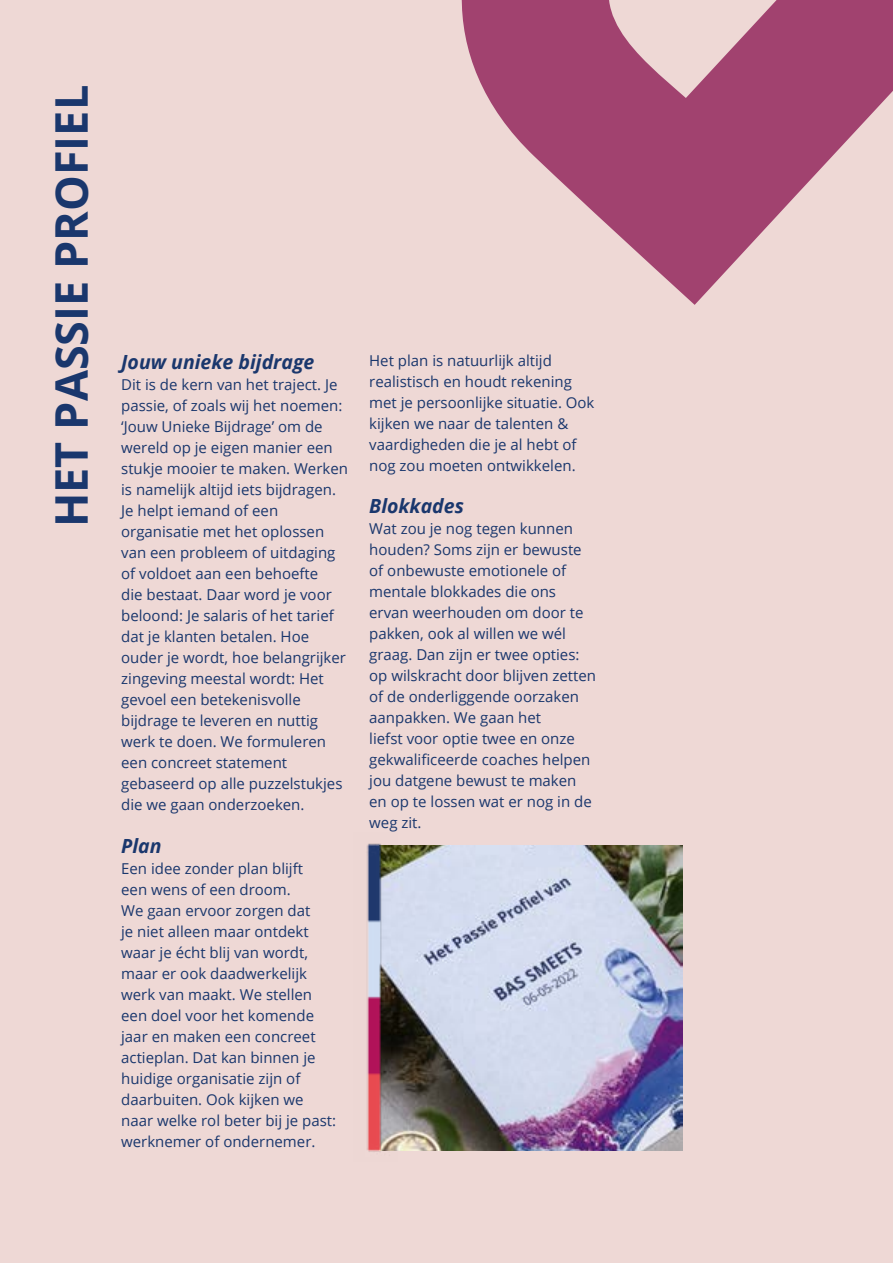
<style>
.page{position:relative;width:893px;height:1263px;background:#eed8d5}
.page>*{position:absolute;margin:0;border:0;box-sizing:border-box;transform-origin:0 0}
.t1{font:700 45px "Open Sans";color:#1a376d}
.t2{font:italic 700 19.5px "Open Sans";color:#1a376d}
.t3{font:15px/21px "Open Sans";color:#1a376d}
</style>
<div class="page">
<svg style="left:462px;top:0;width:431px;height:305px;fill:#a1426f"></svg>
<img style="left:397px;top:845px;width:285px;height:305px">
<img style="left:366px;top:843px;width:31px;height:309px">
<h1 class="t1" style="left:40px;top:527px;width:444px;rotate:-90deg">HET PASSIE PROFIEL</h1>
<h2 class="t2" style="left:121px;top:349px;width:195px">Jouw unieke bijdrage</h2>
<p class="t3" style="left:121px;top:374px;width:228px">Dit is de kern van het traject. Je passie, of zoals wij het noemen: ‘Jouw Unieke Bijdrage’ om de wereld op je eigen manier een stukje mooier te maken. Werken is namelijk altijd iets bijdragen.<br>Je helpt iemand of een organisatie met het oplossen van een probleem of uitdaging of voldoet aan een behoefte<br>die bestaat. Daar word je voor beloond: Je salaris of het tarief dat je klanten betalen. Hoe ouder je wordt, hoe belangrijker zingeving meestal wordt: Het gevoel een betekenisvolle bijdrage te leveren en nuttig werk te doen. We formuleren een concreet statement gebaseerd op alle puzzelstukjes die we gaan onderzoeken.</p>
<h2 class="t2" style="left:121px;top:832px;width:42px">Plan</h2>
<p class="t3" style="left:121px;top:857px;width:216px">Een idee zonder plan blijft<br>een wens of een droom.<br>We gaan ervoor zorgen dat<br>je niet alleen maar ontdekt waar je écht blij van wordt, maar er ook daadwerkelijk werk van maakt. We stellen een doel voor het komende jaar en maken een concreet actieplan. Dat kan binnen je huidige organisatie zijn of daarbuiten. Ook kijken we naar welke rol beter bij je past: werknemer of ondernemer.</p>
<p class="t3" style="left:369px;top:350px;width:227px">Het plan is natuurlijk altijd realistisch en houdt rekening met je persoonlijke situatie. Ook kijken we naar de talenten &amp; vaardigheden die je al hebt of nog zou moeten ontwikkelen.</p>
<h2 class="t2" style="left:369px;top:492px;width:96px">Blokkades</h2>
<p class="t3" style="left:369px;top:518px;width:228px">Wat zou je nog tegen kunnen houden? Soms zijn er bewuste of onbewuste emotionele of mentale blokkades die ons ervan weerhouden om door te pakken, ook al willen we wél graag. Dan zijn er twee opties: op wilskracht door blijven zetten of de onderliggende oorzaken aanpakken. We gaan het<br>liefst voor optie twee en onze gekwalificeerde coaches helpen jou datgene bewust te maken en op te lossen wat er nog in de weg zit.</p>
</div>
